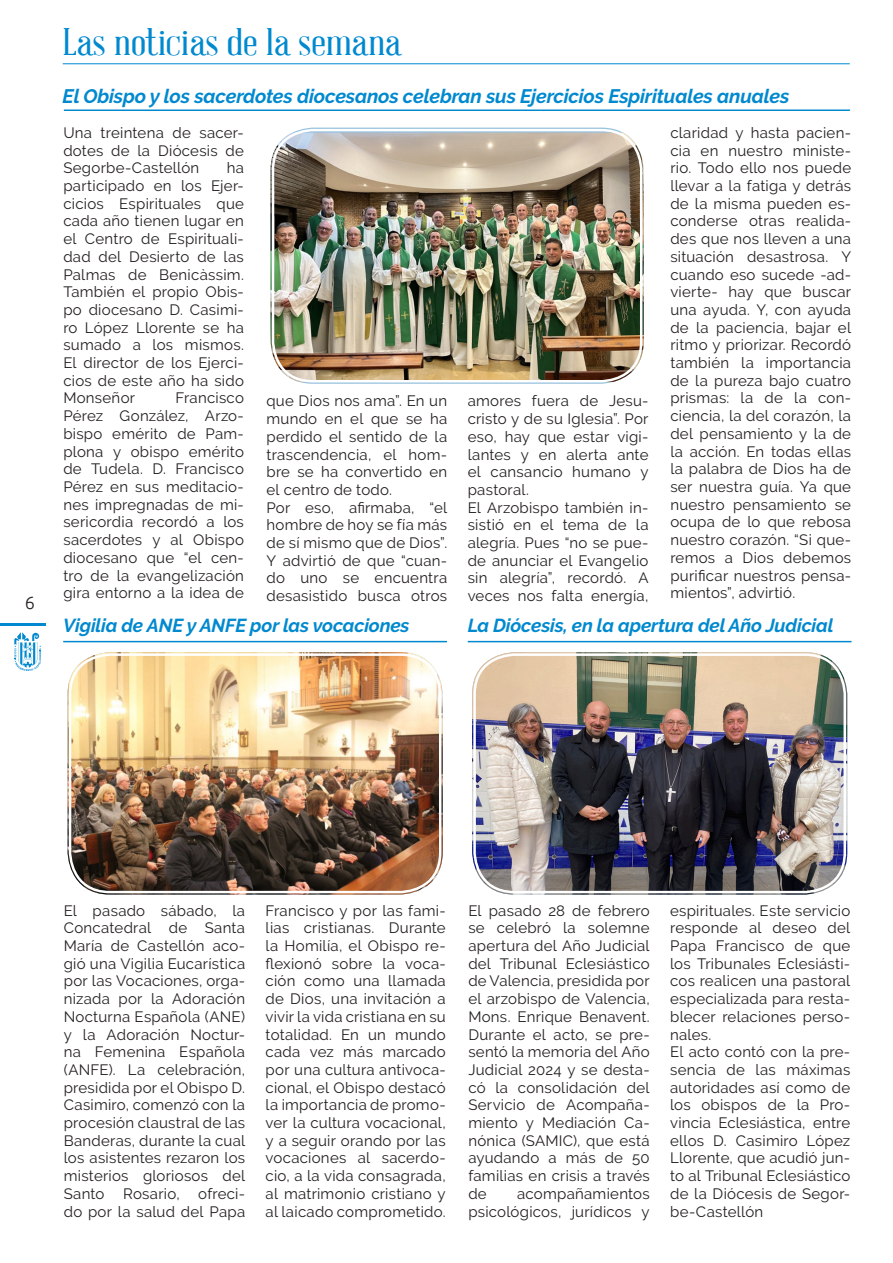
<style>
.page{position:relative;width:893px;height:1263px;background:#fff}
.page>*{position:absolute;margin:0;border:0;box-sizing:border-box;transform-origin:0 0}
.ENTRADILLA{font:37.5px "Abraham Lincoln";color:#0089cf;scale:1.2 1}
.t1{font:italic 700 19.5px "Raleway";letter-spacing:-.01em;color:#0089cf}
.t2{font:italic 700 18.75px "Raleway";letter-spacing:-.01em;color:#0089cf}
.t3{font:300 18px "Ubuntu";color:#231f20}
.t4{font:15px/17.7px "Raleway";letter-spacing:.015em;color:#231f20;text-align:justify}
</style>
<div class="page">
<hr style="left:0;top:624px;width:46px;height:2px;background:#0089cf">
<svg style="left:14px;top:632px;width:27px;height:39px"></svg>
<hr style="left:63px;top:63px;width:787px;height:1px;background:#0089cf">
<hr style="left:63px;top:641px;width:384px;height:1px;background:#0089cf">
<img style="left:68px;top:652px;width:375px;height:242px">
<div style="left:64px;top:648px;width:382px;height:250px;border:2px solid #fff;border-radius:45px"></div>
<div style="left:69px;top:653px;width:372px;height:240px;border:2px solid #fff;border-radius:40px"></div>
<hr style="left:64px;top:109px;width:786px;height:2px;background:#0089cf">
<img style="left:270px;top:133px;width:374px;height:249px">
<div style="left:267px;top:124px;width:380px;height:263px;border:2px solid #fff;border-radius:45px"></div>
<div style="left:272px;top:129px;width:370px;height:253px;border:2px solid #fff;border-radius:40px"></div>
<hr style="left:468px;top:641px;width:383px;height:1px;background:#0089cf">
<img style="left:472px;top:652px;width:375px;height:242px">
<div style="left:468px;top:648px;width:383px;height:250px;border:2px solid #fff;border-radius:45px"></div>
<div style="left:473px;top:653px;width:373px;height:240px;border:2px solid #fff;border-radius:40px"></div>
<p class="t3" style="left:25px;top:591px;width:12px">6</p>
<p class="ENTRADILLA" style="left:63px;top:22px;width:284px">Las noticias de la semana</p>
<p class="t1" style="left:63px;top:85px;width:728px">El Obispo y los sacerdotes diocesanos celebran sus Ejercicios Espirituales anuales</p>
<p class="t4" style="left:63px;top:124px;width:182px">Una treintena de sacer&shy;dotes de la Diócesis de Segorbe-Castellón</p>
<p class="t4" style="left:670px;top:124px;width:182px">claridad y hasta pacien&shy;cia en nuestro ministe&shy;rio. Todo ello nos puede llevar a la fatiga y detrás de la misma pueden es&shy;conderse otras realida&shy;des que nos lleven a una situación desastrosa. Y cuando eso sucede -ad&shy;vierte- hay que buscar una ayuda. Y, con ayuda de la paciencia, bajar el ritmo y priorizar. Recordó también la importancia de la pureza bajo cuatro prismas: la de la con&shy;ciencia, la del corazón, la del pensamiento y la de la acción. En todas ellas la palabra de Dios ha de ser nuestra guía. Ya que nuestro pensamiento se ocupa de lo que rebosa nuestro corazón. “Si que&shy;remos a Dios debemos purificar nuestros pensa&shy;mientos”, advirtió.</p>
<p class="t2" style="left:468px;top:615px;width:367px">La Diócesis, en la apertura del Año Judicial</p>
<p class="t4" style="left:63px;top:159px;width:182px;text-indent:163px">ha participado en los Ejer&shy;cicios Espirituales que cada año tienen lugar en el Centro de Espirituali&shy;dad del Desierto de las Palmas de Benicàssim.<br>También el propio Obis&shy;po diocesano D. Casimi&shy;ro López Llorente se ha sumado a los mismos.<br>El director de los Ejerci&shy;cios de este año ha sido Monseñor</p>
<p class="t4" style="left:63px;top:389px;width:182px;text-indent:112px">Francisco Pérez González, Arzo&shy;bispo emérito de Pam&shy;plona y obispo emérito de Tudela. D. Francisco Pérez en sus meditacio&shy;nes impregnadas de mi&shy;sericordia recordó a los sacerdotes y al Obispo diocesano que “el cen&shy;tro de la evangelización gira entorno a la idea de</p>
<p class="t4" style="left:266px;top:392px;width:182px;text-align:left">que Dios nos ama”. En un mundo en el que se ha perdido el sentido de la trascendencia, el hom&shy;bre se ha convertido en el centro de todo.<br>Por eso, afirmaba, “el hombre de hoy se fía más de sí mismo que de Dios”.<br>Y advirtió de que “cuan&shy;do uno se encuentra desasistido busca otros</p>
<p class="t4" style="left:468px;top:392px;width:182px;text-align:left">amores fuera de Jesu&shy;cristo y de su Iglesia”. Por eso, hay que estar vigi&shy;lantes y en alerta ante el cansancio humano y pastoral.<br>El Arzobispo también in&shy;sistió en el tema de la alegría. Pues “no se pue&shy;de anunciar el Evangelio sin alegría”, recordó. A veces nos falta energía,</p>
<p class="t2" style="left:63px;top:615px;width:348px">Vigilia de ANE y ANFE por las vocaciones</p>
<p class="t4" style="left:64px;top:901px;width:183px">El pasado sábado, la Concatedral de Santa María de Castellón aco&shy;gió una Vigilia Eucarística por las Vocaciones, orga&shy;nizada por la Adoración Nocturna Española (ANE) y la Adoración Noctur&shy;na Femenina Española (ANFE). La celebración, presidida por el Obispo D.<br>Casimiro, comenzó con la procesión claustral de las Banderas, durante la cual los asistentes rezaron los misterios gloriosos del Santo Rosario, ofreci&shy;do por la salud del Papa</p>
<p class="t4" style="left:266px;top:901px;width:182px">Francisco y por las fami&shy;lias cristianas. Durante la Homilía, el Obispo re&shy;flexionó sobre la voca&shy;ción como una llamada de Dios, una invitación a vivir la vida cristiana en su totalidad. En un mundo cada vez más marcado por una cultura antivoca&shy;cional, el Obispo destacó la importancia de promo&shy;ver la cultura vocacional, y a seguir orando por las vocaciones al sacerdo&shy;cio, a la vida consagrada, al matrimonio cristiano y al laicado comprometido.</p>
<p class="t4" style="left:468px;top:901px;width:183px">El pasado 28 de febrero se celebró la solemne apertura del Año Judicial del Tribunal Eclesiástico de Valencia, presidida por el arzobispo de Valencia, Mons. Enrique Benavent.<br>Durante el acto, se pre&shy;sentó la memoria del Año Judicial 2024 y se desta&shy;có la consolidación del Servicio de Acompaña&shy;miento y Mediación Ca&shy;nónica (SAMIC), que está ayudando a más de 50 familias en crisis a través de</p>
<p class="t4" style="left:468px;top:1185px;width:183px;text-align:right">acompañamientos psicológicos, jurídicos y</p>
<p class="t4" style="left:670px;top:901px;width:182px;text-align:left">espirituales. Este servicio responde al deseo del<br>Papa Francisco de que los Tribunales Eclesiásti&shy;cos realicen una pastoral especializada para resta&shy;blecer relaciones perso&shy;nales.<br>El acto contó con la pre&shy;sencia de las máximas autoridades así como de los obispos de la Pro&shy;vincia Eclesiástica, entre ellos D. Casimiro López<br>Llorente, que acudió jun&shy;to al Tribunal Eclesiástico de la Diócesis de Segor&shy;be-Castellón</p>
</div>
